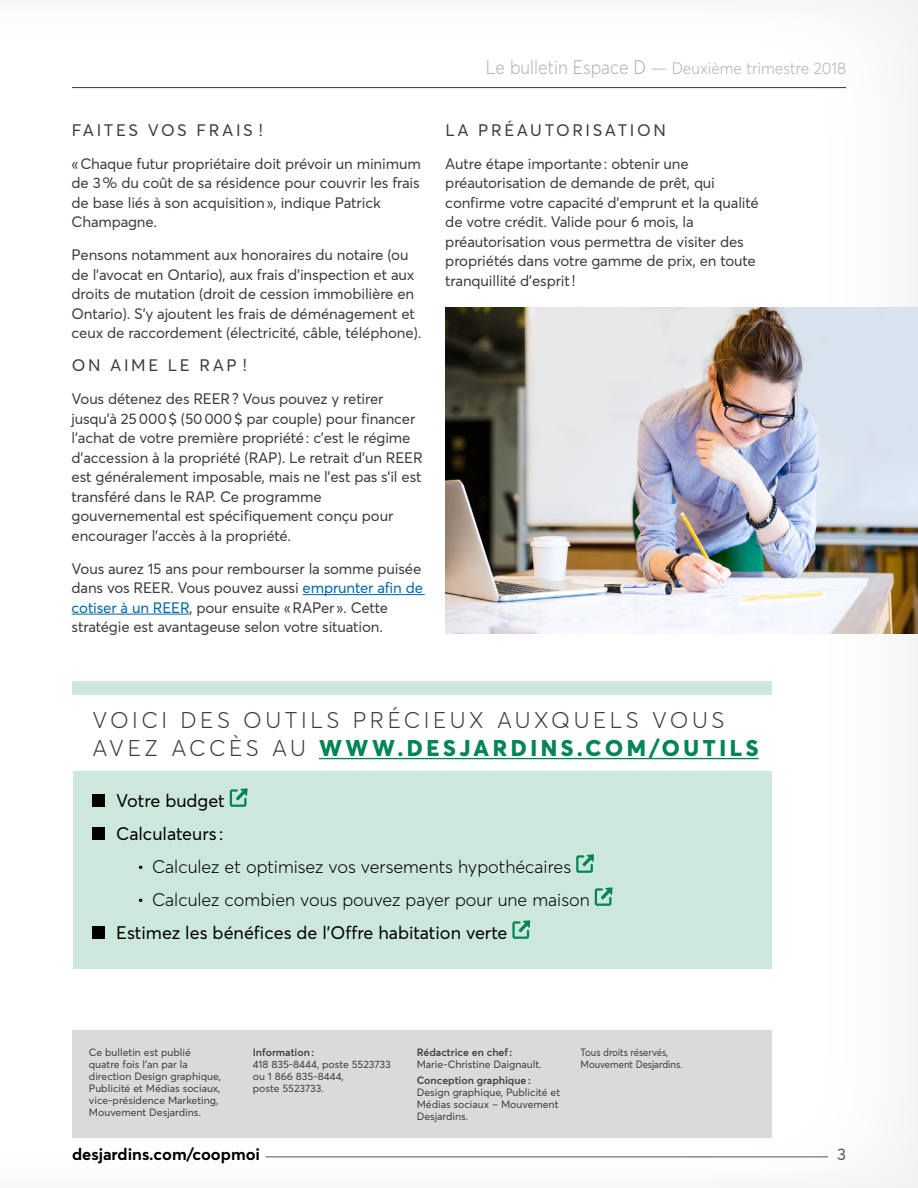
<style>
.page{position:relative;width:918px;height:1188px;background:#fff}
.page>*{position:absolute;margin:0;border:0;box-sizing:border-box;transform-origin:0 0}
.t1{font:300 22.5px/28.5px "Averta";letter-spacing:.16em;color:#3c3c3b}
.t2{font:300 18px "Averta";color:#000}
.t3{font:18px/33px "Averta";color:#000}
.t4{font:16.5px "Averta";letter-spacing:.16em;color:#3c3c3b}
.t5{font:300 16.5px "Averta";color:#b3b2b2;scale:.95 1}
.t6{font:700 16.5px "Averta";color:#000}
.t7{font:16.5px "Averta";color:#575756}
.t8{font:15px/19.5px "Averta";letter-spacing:-.01em;color:#3c3c3b}
.t9{font:10.5px/12px "Averta";color:#3c3c3b}
.t10{font:600 10.5px "Averta";color:#3c3c3b}
.t11{font:10.5px/12px "Averta";color:#3c3c3b;scale:.92 1}
.s1{color:#0065b0}
.s2{font-size:19.5px}
.s3{font-weight:800;color:#008553}
</style>
<div class="page">
<hr style="left:303px;top:594px;width:122px;height:1px;background:#0065b0">
<hr style="left:72px;top:614px;width:117px;height:1px;background:#0065b0">
<img style="left:446px;top:308px;width:472px;height:326px">
<div style="left:73px;top:771px;width:698px;height:198px;background:#cce7dc"></div>
<hr style="left:319px;top:758px;width:440px;height:1px;background:#008553">
<div style="left:72px;top:682px;width:699px;height:13px;background:#cce7dc"></div>
<div style="left:92px;top:794px;width:13px;height:13px;background:#000"></div>
<svg style="left:229px;top:788px;width:19px;height:19px"></svg>
<div style="left:92px;top:827px;width:13px;height:13px;background:#000"></div>
<svg style="left:576px;top:854px;width:18px;height:19px"></svg>
<svg style="left:594px;top:887px;width:19px;height:19px"></svg>
<div style="left:92px;top:926px;width:13px;height:13px;background:#000"></div>
<svg style="left:512px;top:920px;width:18px;height:19px"></svg>
<div style="left:72px;top:1030px;width:699px;height:108px;background:#dadada"></div>
<p class="t4" style="left:72px;top:120px;width:193px">FAITES VOS FRAIS !</p>
<p class="t8" style="left:72px;top:154px;width:351px">«Chaque futur propriétaire doit prévoir un minimum de 3% du coût de sa résidence pour couvrir les frais de base liés à son acquisition», indique Patrick Champagne.</p>
<p class="t8" style="left:72px;top:245px;width:351px">Pensons notamment aux honoraires du notaire (ou de l’avocat en Ontario), aux frais d’inspection et aux droits de mutation (droit de cession immobilière en Ontario). S’y ajoutent les frais de déménagement et ceux de raccordement (électricité, câble, téléphone).</p>
<p class="t4" style="left:72px;top:355px;width:177px">ON AIME LE RAP !</p>
<p class="t8" style="left:72px;top:389px;width:353px">Vous détenez des REER? Vous pouvez y retirer jusqu’à 25000$ (50000$ par couple) pour financer l’achat de votre première propriété: c’est le régime d’accession à la propriété (RAP). Le retrait d’un REER est généralement imposable, mais ne l’est pas s’il est transféré dans le RAP. Ce programme gouvernemental est spécifiquement conçu pour encourager l’accès à la propriété.</p>
<p class="t8" style="left:72px;top:559px;width:353px">Vous aurez 15 ans pour rembourser la somme puisée dans vos REER. Vous pouvez aussi <span class="s1">emprunter afin de cotiser à un REER</span>, pour ensuite «RAPer ». Cette stratégie est avantageuse selon votre situation.</p>
<p class="t5" style="left:486px;top:58px;width:380px"><span class="s2">Le bulletin Espace D</span> — Deuxième trimestre 2018</p>
<p class="t4" style="left:445px;top:120px;width:222px">LA PRÉAUTORISATION</p>
<p class="t8" style="left:445px;top:154px;width:315px">Autre étape importante: obtenir une préautorisation de demande de prêt, qui confirme votre capacité d’emprunt et la qualité de votre crédit. Valide pour 6 mois, la préautorisation vous permettra de visiter des propriétés dans votre gamme de prix, en toute tranquillité d’esprit!</p>
<h1 class="t1" style="left:92px;top:706px;width:668px">VOICI DES OUTILS PRÉCIEUX AUXQUELS VOUS<br>AVEZ ACCÈS AU <span class="s3">WWW.DESJARDINS.COM/OUTILS</span></h1>
<p class="t3" style="left:116px;top:784px;width:110px">Votre budget<br>Calculateurs :</p>
<p class="t2" style="left:137px;top:855px;width:435px">• Calculez et optimisez vos versements hypothécaires</p>
<p class="t2" style="left:137px;top:888px;width:454px">• Calculez combien vous pouvez payer pour une maison</p>
<p class="t3" style="left:116px;top:916px;width:393px">Estimez les bénéfices de l’Offre habitation verte</p>
<p class="t9" style="left:89px;top:1046px;width:134px">Ce bulletin est publié quatre fois l’an par la direction Design graphique,<br>Publicité et Médias sociaux, vice-présidence Marketing,<br>Mouvement Desjardins.</p>
<p class="t10" style="left:253px;top:1046px;width:63px">Information :</p>
<p class="t9" style="left:253px;top:1058px;width:140px">418 835-8444, poste 5523733 ou 1 866 835-8444,<br>poste 5523733.</p>
<p class="t10" style="left:417px;top:1046px;width:97px">Rédactrice en chef:</p>
<p class="t9" style="left:417px;top:1058px;width:126px">Marie-Christine Daignault.</p>
<p class="t10" style="left:417px;top:1074px;width:116px">Conception -graphique :</p>
<p class="t9" style="left:417px;top:1087px;width:145px">Design graphique, Publicité et<br>Médias sociaux – Mouvement<br>Desjardins.</p>
<p class="t11" style="left:581px;top:1046px;width:112px">Tous droits réservés,<br>Mouvement Desjardins.</p>
<p class="t6" style="left:72px;top:1144px;width:190px">desjardins.com/coopmoi</p>
<p class="t7" style="left:837px;top:1144px;width:10px">3</p>
</div>
